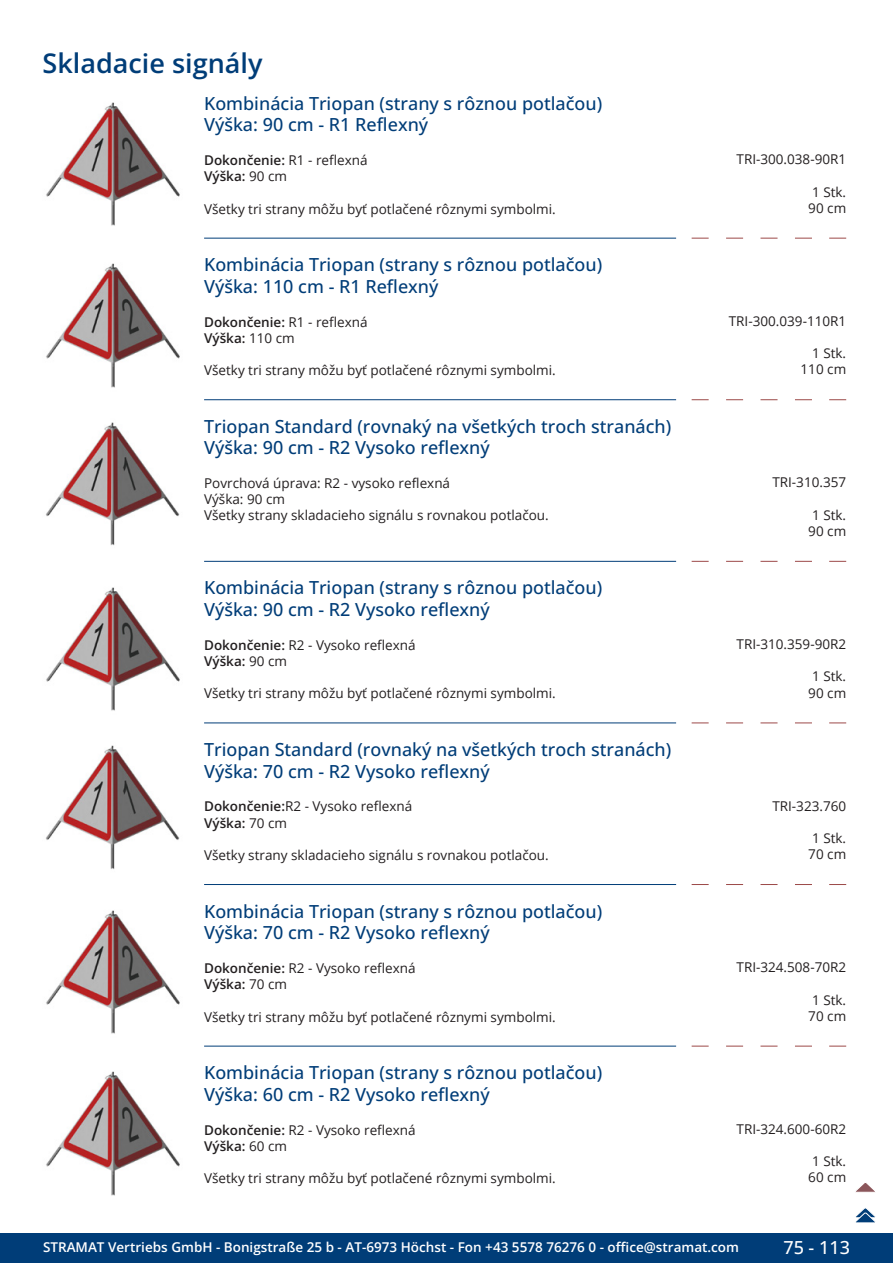
<style>
.page{position:relative;width:893px;height:1263px;background:#fff}
.page>*{position:absolute;margin:0;border:0;box-sizing:border-box;transform-origin:0 0}
.GruppeName{font:600 27px "Open Sans";color:#003d78}
.ArtikelName{font:500 18px/21.6px "Open Sans";color:#003d78}
.t1{font:500 18px "Open Sans";color:#fff}
.Beschreibung{font:13.5px/16.2px "Open Sans";color:#231f20}
.ArtikelNummer{font:13.5px "Open Sans";color:#231f20}
.t2{font:600 13.5px "Open Sans";color:#fff}
.Beschreibung-2{font:600 13.5px/16.2px "Open Sans";color:#231f20}
.s1{font-weight:400}
.s2{font-weight:600}
</style>
<div class="page">
<div style="left:0;top:1233px;width:893px;height:30px;background:#003d78"></div>
<img style="left:46px;top:102px;width:134px;height:124px">
<img style="left:46px;top:263px;width:134px;height:125px">
<svg style="left:692px;top:238px;width:17px;height:1px"></svg>
<svg style="left:726px;top:238px;width:17px;height:1px"></svg>
<svg style="left:760px;top:238px;width:17px;height:1px"></svg>
<svg style="left:795px;top:238px;width:17px;height:1px"></svg>
<svg style="left:829px;top:238px;width:17px;height:1px"></svg>
<hr style="left:204px;top:238px;width:472px;height:1px;background:#003d78">
<img style="left:46px;top:422px;width:134px;height:124px">
<svg style="left:692px;top:399px;width:17px;height:1px"></svg>
<svg style="left:726px;top:399px;width:17px;height:1px"></svg>
<svg style="left:760px;top:399px;width:17px;height:1px"></svg>
<svg style="left:795px;top:399px;width:17px;height:1px"></svg>
<svg style="left:829px;top:399px;width:17px;height:1px"></svg>
<hr style="left:204px;top:399px;width:472px;height:1px;background:#003d78">
<img style="left:46px;top:587px;width:134px;height:124px">
<svg style="left:692px;top:561px;width:17px;height:1px"></svg>
<svg style="left:726px;top:561px;width:17px;height:1px"></svg>
<svg style="left:760px;top:561px;width:17px;height:1px"></svg>
<svg style="left:795px;top:561px;width:17px;height:1px"></svg>
<svg style="left:829px;top:561px;width:17px;height:1px"></svg>
<hr style="left:204px;top:561px;width:472px;height:1px;background:#003d78">
<img style="left:46px;top:745px;width:134px;height:124px">
<svg style="left:692px;top:723px;width:17px;height:1px"></svg>
<svg style="left:726px;top:723px;width:17px;height:1px"></svg>
<svg style="left:760px;top:723px;width:17px;height:1px"></svg>
<svg style="left:795px;top:723px;width:17px;height:1px"></svg>
<svg style="left:829px;top:723px;width:17px;height:1px"></svg>
<hr style="left:204px;top:723px;width:472px;height:1px;background:#003d78">
<img style="left:46px;top:910px;width:134px;height:124px">
<svg style="left:692px;top:884px;width:17px;height:1px"></svg>
<svg style="left:726px;top:884px;width:17px;height:1px"></svg>
<svg style="left:760px;top:884px;width:17px;height:1px"></svg>
<svg style="left:795px;top:884px;width:17px;height:1px"></svg>
<svg style="left:829px;top:884px;width:17px;height:1px"></svg>
<hr style="left:204px;top:884px;width:472px;height:1px;background:#003d78">
<img style="left:46px;top:1071px;width:134px;height:125px">
<svg style="left:692px;top:1046px;width:17px;height:1px"></svg>
<svg style="left:726px;top:1046px;width:17px;height:1px"></svg>
<svg style="left:760px;top:1046px;width:17px;height:1px"></svg>
<svg style="left:795px;top:1046px;width:17px;height:1px"></svg>
<svg style="left:829px;top:1046px;width:17px;height:1px"></svg>
<hr style="left:204px;top:1046px;width:472px;height:1px;background:#003d78">
<svg style="left:856px;top:1183px;width:19px;height:9px"></svg>
<svg style="left:855px;top:1208px;width:21px;height:15px"></svg>
<p class="GruppeName" style="left:43px;top:44px;width:221px">Skladacie signály</p>
<p class="ArtikelName" style="left:204px;top:92px;width:400px">Kombinácia Triopan (strany s rôznou potlačou)<br>Výška: 90 cm - R1 Reflexný</p>
<p class="Beschreibung-2" style="left:204px;top:152px;width:165px">Dokončenie: <span class="s1">R1 - reflexná<br></span>Výška: <span class="s1">90 cm</span></p>
<p class="Beschreibung" style="left:204px;top:200px;width:353px">Všetky tri strany môžu byť potlačené rôznymi symbolmi.</p>
<p class="ArtikelName" style="left:204px;top:253px;width:400px">Kombinácia Triopan (strany s rôznou potlačou)<br>Výška: 110 cm - R1 Reflexný</p>
<p class="Beschreibung-2" style="left:204px;top:313px;width:165px">Dokončenie: <span class="s1">R1 - reflexná<br></span>Výška: <span class="s1">110 cm</span></p>
<p class="Beschreibung" style="left:204px;top:362px;width:353px">Všetky tri strany môžu byť potlačené rôznymi symbolmi.</p>
<p class="ArtikelNummer" style="left:736px;top:150px;width:111px">TRI-300.038-90R1</p>
<p class="ArtikelNummer" style="left:812px;top:182px;width:36px">1 Stk.</p>
<p class="ArtikelNummer" style="left:808px;top:199px;width:39px">90 cm</p>
<p class="ArtikelNummer" style="left:729px;top:312px;width:119px">TRI-300.039-110R1</p>
<p class="ArtikelNummer" style="left:812px;top:344px;width:36px">1 Stk.</p>
<p class="ArtikelNummer" style="left:800px;top:360px;width:47px">110 cm</p>
<p class="ArtikelName" style="left:204px;top:415px;width:469px">Triopan Standard (rovnaký na všetkých troch stranách)<br>Výška: 90 cm - R2 Vysoko reflexný</p>
<p class="Beschreibung" style="left:204px;top:474px;width:346px">Povrchová úprava: R2 - vysoko reflexná<br>Výška: 90 cm<br>Všetky strany skladacieho signálu s rovnakou potlačou.</p>
<p class="ArtikelNummer" style="left:772px;top:473px;width:75px">TRI-310.357</p>
<p class="ArtikelNummer" style="left:812px;top:506px;width:36px">1 Stk.</p>
<p class="ArtikelNummer" style="left:808px;top:522px;width:39px">90 cm</p>
<p class="ArtikelName" style="left:204px;top:576px;width:400px">Kombinácia Triopan (strany s rôznou potlačou)<br>Výška: 90 cm - R2 Vysoko reflexný</p>
<p class="Beschreibung" style="left:204px;top:636px;width:213px"><span class="s2">Dokončenie:</span> R2 - Vysoko reflexná<br><span class="s2">Výška:</span> 90 cm</p>
<p class="Beschreibung" style="left:204px;top:685px;width:353px">Všetky tri strany môžu byť potlačené rôznymi symbolmi.</p>
<p class="ArtikelName" style="left:204px;top:738px;width:469px">Triopan Standard (rovnaký na všetkých troch stranách)<br>Výška: 70 cm - R2 Vysoko reflexný</p>
<p class="Beschreibung" style="left:204px;top:798px;width:210px"><span class="s2">Dokončenie:</span>R2 - Vysoko reflexná<br><span class="s2">Výška:</span> 70 cm</p>
<p class="Beschreibung" style="left:204px;top:847px;width:346px">Všetky strany skladacieho signálu s rovnakou potlačou.</p>
<p class="ArtikelName" style="left:204px;top:900px;width:400px">Kombinácia Triopan (strany s rôznou potlačou)<br>Výška: 70 cm - R2 Vysoko reflexný</p>
<p class="Beschreibung" style="left:204px;top:960px;width:213px"><span class="s2">Dokončenie:</span> R2 - Vysoko reflexná<br><span class="s2">Výška:</span> 70 cm</p>
<p class="Beschreibung" style="left:204px;top:1008px;width:353px">Všetky tri strany môžu byť potlačené rôznymi symbolmi.</p>
<p class="ArtikelName" style="left:204px;top:1061px;width:400px">Kombinácia Triopan (strany s rôznou potlačou)<br>Výška: 60 cm - R2 Vysoko reflexný</p>
<p class="Beschreibung" style="left:204px;top:1121px;width:213px"><span class="s2">Dokončenie:</span> R2 - Vysoko reflexná<br><span class="s2">Výška:</span> 60 cm</p>
<p class="Beschreibung" style="left:204px;top:1170px;width:353px">Všetky tri strany môžu byť potlačené rôznymi symbolmi.</p>
<p class="ArtikelNummer" style="left:736px;top:635px;width:111px">TRI-310.359-90R2</p>
<p class="ArtikelNummer" style="left:812px;top:667px;width:36px">1 Stk.</p>
<p class="ArtikelNummer" style="left:808px;top:683px;width:39px">90 cm</p>
<p class="ArtikelNummer" style="left:772px;top:796px;width:75px">TRI-323.760</p>
<p class="ArtikelNummer" style="left:812px;top:829px;width:36px">1 Stk.</p>
<p class="ArtikelNummer" style="left:808px;top:845px;width:39px">70 cm</p>
<p class="ArtikelNummer" style="left:736px;top:958px;width:111px">TRI-324.508-70R2</p>
<p class="ArtikelNummer" style="left:812px;top:990px;width:36px">1 Stk.</p>
<p class="ArtikelNummer" style="left:808px;top:1007px;width:39px">70 cm</p>
<p class="ArtikelNummer" style="left:736px;top:1120px;width:111px">TRI-324.600-60R2</p>
<p class="ArtikelNummer" style="left:812px;top:1152px;width:36px">1 Stk.</p>
<p class="ArtikelNummer" style="left:808px;top:1168px;width:39px">60 cm</p>
<p class="t2" style="left:43px;top:1238px;width:698px">STRAMAT Vertriebs GmbH - Bonigstraße 25 b - AT-6973 Höchst - Fon +43 5578 76276 0 - office@stramat.com</p>
<h2 class="t1" style="left:783px;top:1234px;width:68px">75 - 113</h2>
</div>
